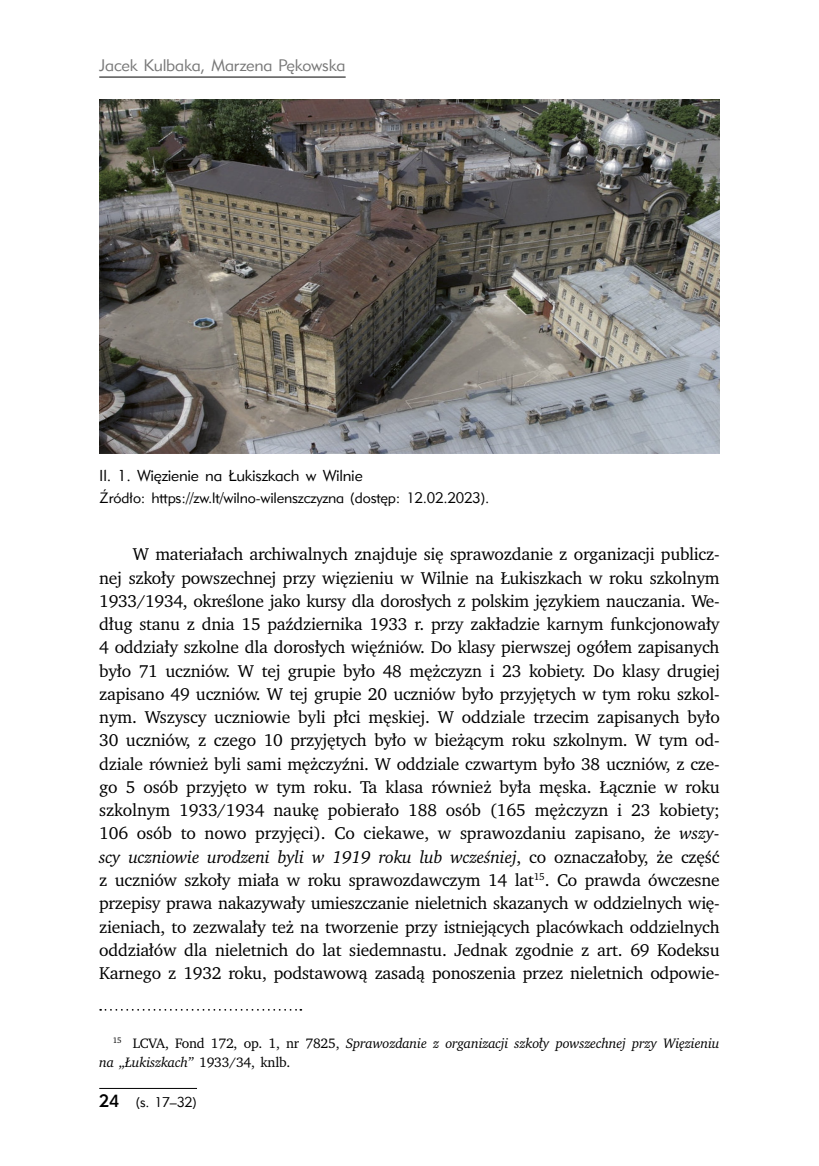
<style>
.page{position:relative;width:819px;height:1166px;background:#fff}
.page>*{position:absolute;margin:0;border:0;box-sizing:border-box;transform-origin:0 0}
.t1{font:17.5px/23.3px "Charter ITCPL";letter-spacing:-.015em;color:#000;text-align:justify}
.t2{font:16.62px "Geometric 415 Lt EU";letter-spacing:-.015em;color:#787878}
.t3{font:15.75px "Geometric 415 Lt EU";letter-spacing:-.015em;color:#000}
.t4{font:14.88px "Geometric 415 Lt EU";letter-spacing:-.015em;color:#000}
.t5{font:italic 14px/18.6px "Charter ITCPL";letter-spacing:-.015em;color:#000}
.t6{font:14px "Geometric 415 Lt EU";color:#000}
.s1{font-style:italic}
.s2{font-style:normal}
.s3{font-family:"Geometric 415 Md EU";font-size:17.5px}
</style>
<div class="page">
<hr style="left:99px;top:77px;width:246px;height:1px;background:#000">
<hr style="left:99px;top:1088px;width:98px;height:1px;background:#000">
<img style="left:99px;top:99px;width:620px;height:354px">
<svg style="left:100px;top:1009px;width:201px;height:1px"></svg>
<p class="t2" style="left:99px;top:55px;width:248px">Jacek Kulbaka, Marzena Pękowska</p>
<p class="t3" style="left:99px;top:466px;width:265px">Il. 1. Więzienie na Łukiszkach w Wilnie</p>
<p class="t4" style="left:99px;top:488px;width:391px">Źródło: https://zw.lt/wilno-wilenszczyzna (dostęp: 12.02.2023).</p>
<p class="t1" style="left:99px;top:542px;width:622px;text-indent:34px">W materiałach archiwalnych znajduje się sprawozdanie z organizacji publicz&shy;nej szkoły powszechnej przy więzieniu w Wilnie na Łukiszkach w roku szkolnym 1933/1934, określone jako kursy dla dorosłych z polskim językiem nauczania. We&shy;dług stanu z dnia 15 października 1933 r. przy zakładzie karnym funkcjonowały 4 oddziały szkolne dla dorosłych więźniów. Do klasy pierwszej ogółem zapisanych było 71 uczniów. W tej grupie było 48 mężczyzn i 23 kobiety. Do klasy drugiej zapisano 49 uczniów. W tej grupie 20 uczniów było przyjętych w tym roku szkol&shy;nym. Wszyscy uczniowie byli płci męskiej. W oddziale trzecim zapisanych było 30 uczniów, z czego 10 przyjętych było w bieżącym roku szkolnym. W tym od&shy;dziale również byli sami mężczyźni. W oddziale czwartym było 38 uczniów, z cze&shy;go 5 osób przyjęto w tym roku. Ta klasa również była męska. Łącznie w roku szkolnym 1933/1934 naukę pobierało 188 osób (165 mężczyzn i 23 kobiety; 106 osób to nowo przyjęci). Co ciekawe, w sprawozdaniu zapisano, że <span class="s1">wszy&shy;scy uczniowie urodzeni byli w 1919 roku lub wcześniej</span>, co oznaczałoby, że część z uczniów szkoły miała w roku sprawozdawczym 14 lat<sup>15</sup>. Co prawda ówczesne przepisy prawa nakazywały umieszczanie nieletnich skazanych w oddzielnych wię&shy;zieniach, to zezwalały też na tworzenie przy istniejących placówkach oddzielnych oddziałów dla nieletnich do lat siedemnastu. Jednak zgodnie z art. 69 Kodeksu Karnego z 1932 roku, podstawową zasadą ponoszenia przez nieletnich odpowie-</p>
<p class="t5" style="left:99px;top:1033px;width:622px;text-indent:14px"><sup>15</sup> <span class="s2">LCVA, Fond 172, op. 1, nr 7825,</span> Sprawozdanie z organizacji szkoły powszechnej przy Więzieniu na „Łukiszkach” <span class="s2">1933/34, knlb.</span></p>
<p class="t6" style="left:99px;top:1094px;width:99px"><span class="s3">24</span> (s. 17–32)</p>
</div>
